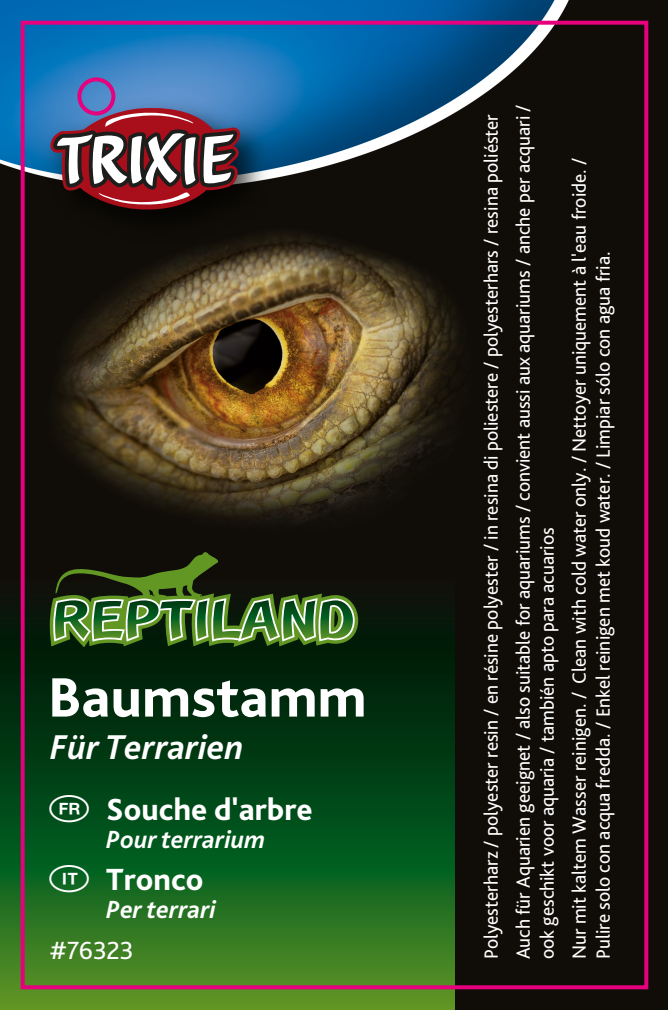
<style>
.page{position:relative;width:669px;height:1010px;background:#fff}
.page>*{position:absolute;margin:0;border:0;box-sizing:border-box;transform-origin:0 0}
.t1{font:800 58px "Bliss Pro";color:#fff}
.t2{font:italic 700 36px "Bliss Pro";color:#fff}
.t3{font:800 32px "Bliss Pro";color:#fff}
.t4{font:italic 700 26px "Bliss Pro";color:#fff}
.t5{font:26px "Bliss Pro";letter-spacing:-.01em;color:#fff}
.t6{font:20px/32px "Bliss Pro";color:#fff}
.s1{font-family:"Natrix";font-weight:400}
</style>
<div class="page">
<div style="left:0;top:0;width:668px;height:1009px;background:#100d08"></div>
<svg style="left:0;top:579px;width:454px;height:430px;background:#134f18"></svg>
<img style="left:20px;top:212px;width:438px;height:344px">
<svg style="left:50px;top:552px;width:308px;height:95px"></svg>
<svg style="left:53px;top:597px;width:302px;height:44px;background:#5c8a4c"></svg>
<img style="left:0;top:0;width:581px;height:188px">
<img style="left:33px;top:91px;width:250px;height:161px">
<svg style="left:50px;top:106px;width:190px;height:107px;background:#79545f"></svg>
<div style="left:77px;top:77px;width:38px;height:38px;border:4px solid #e6007e;border-radius:50%"></div>
<div style="left:21px;top:21px;width:627px;height:967px;border:4px solid #e6007e"></div>
<h1 class="t1" style="left:48px;top:661px;width:320px">Baumstamm</h1>
<h2 class="t2" style="left:50px;top:724px;width:195px">Für Terrarien</h2>
<h3 class="t3" style="left:50px;top:788px;width:265px"><span class="s1">F</span> Souche d'arbre</h3>
<h3 class="t4" style="left:106px;top:822px;width:161px">Pour terrarium</h3>
<h3 class="t3" style="left:50px;top:858px;width:155px"><span class="s1">I</span> Tronco</h3>
<h3 class="t4" style="left:106px;top:892px;width:111px">Per terrari</h3>
<h3 class="t5" style="left:50px;top:933px;width:86px">#76323</h3>
<p class="t6" style="left:475px;top:958px;width:856px;rotate:-90deg">Polyesterharz / polyester resin / en résine polyester / in resina di poliestere / polyesterhars / resina poliéster<br>Auch für Aquarien geeignet / also suitable for aquariums / convient aussi aux aquariums / anche per acquari /</p>
<p class="t6" style="left:531px;top:958px;width:802px;rotate:-90deg">ook geschikt voor aquaria / también apto para acuarios<br>Nur mit kaltem Wasser reinigen. / Clean with cold water only. / Nettoyer uniquement à l'eau froide. /</p>
<p class="t6" style="left:587px;top:958px;width:709px;rotate:-90deg">Pulire solo con acqua fredda. / Enkel reinigen met koud water. / Limpiar sólo con agua fria.</p>
</div>
